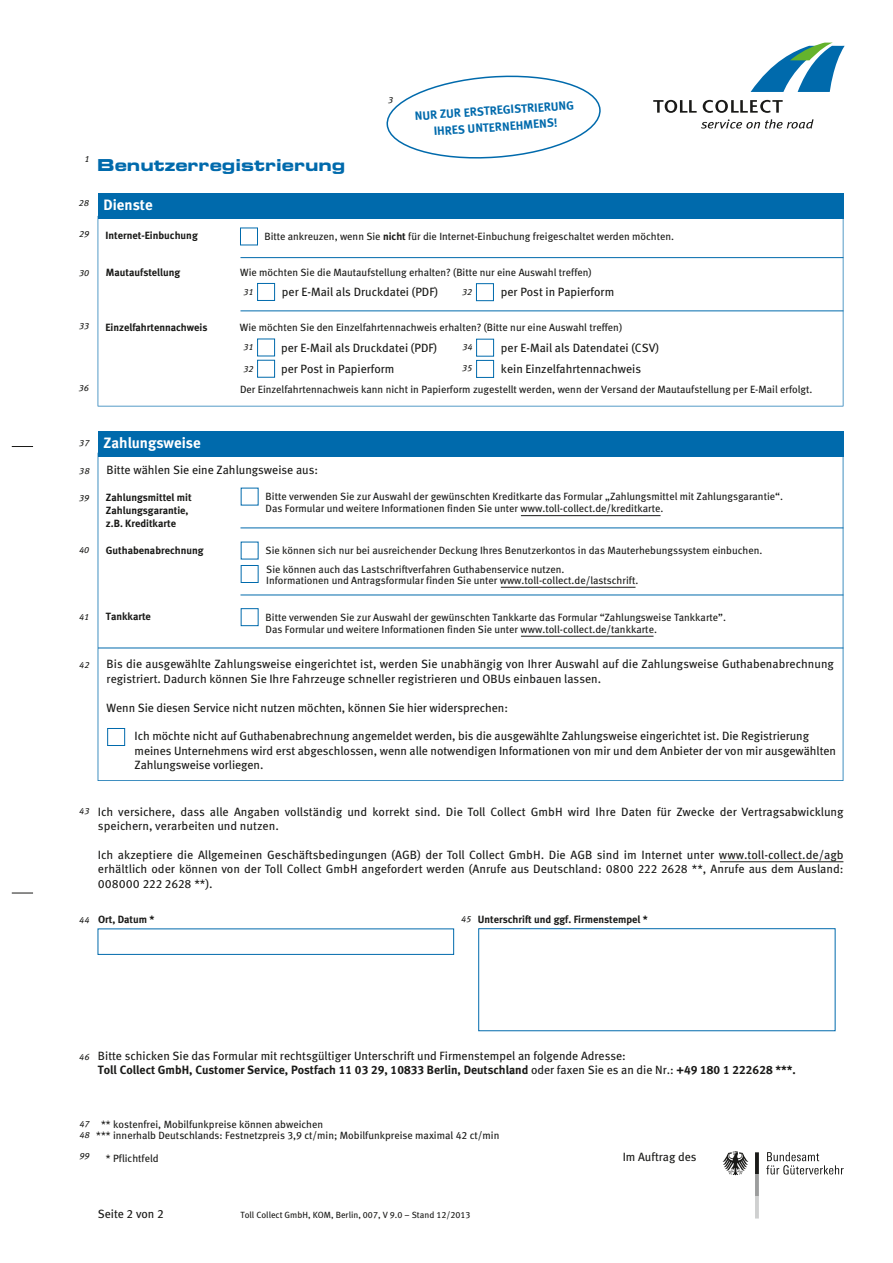
<style>
.page{position:relative;width:893px;height:1263px;background:#fff}
.page>*{position:absolute;margin:0;border:0;box-sizing:border-box;transform-origin:0 0}
.t1{font:16.5px "Eurostile LT Std Bold Ex 2";color:#006aac}
.t2{font:15px "Meta Bold LF";color:#fff}
.t3{font:12px/14.4px "Meta Book LF";color:#1a1a18}
.t4{font:12px/14.4px "Meta Pro";color:#1a1a18}
.t5{font:12px "Meta Bold LF";color:#1a1a18}
.t6{font:700 12px/16.5px "Meta Pro";color:#006aac;text-align:center}
.t7{font:10.5px/12px "Meta Book LF";color:#1a1a18}
.t8{font:10.5px/12.6px "Meta Bold LF";color:#1a1a18}
.t9{font:9px "Meta Book LF";color:#1a1a18}
.t10{font:italic 9px/10.8px "Meta Book LF";color:#1a1a18}
.s1{font-family:"Meta Bold LF"}
.s2{font-family:"Meta Book LF";font-style:italic;font-size:9px}
.s3{font-family:"Meta Book LF"}
</style>
<div class="page">
<svg style="left:12px;top:893px;width:21px;height:1px"></svg>
<svg style="left:12px;top:446px;width:21px;height:1px"></svg>
<svg style="left:755px;top:1152px;width:4px;height:66px"></svg>
<svg style="left:722px;top:1151px;width:26px;height:24px"></svg>
<svg style="left:766px;top:1152px;width:78px;height:22px"></svg>
<div style="left:98px;top:194px;width:745px;height:25px;background:#006aac"></div>
<svg style="left:98px;top:219px;width:745px;height:187px"></svg>
<div style="left:98px;top:431px;width:745px;height:26px;background:#006aac"></div>
<svg style="left:98px;top:457px;width:745px;height:324px"></svg>
<div style="left:257px;top:283px;width:18px;height:18px;background:#fff;border:1px solid #006aac"></div>
<div style="left:476px;top:283px;width:18px;height:18px;background:#fff;border:1px solid #006aac"></div>
<div style="left:476px;top:360px;width:18px;height:18px;background:#fff;border:1px solid #006aac"></div>
<div style="left:257px;top:339px;width:18px;height:17px;background:#fff;border:1px solid #006aac"></div>
<div style="left:257px;top:360px;width:18px;height:18px;background:#fff;border:1px solid #006aac"></div>
<div style="left:476px;top:339px;width:18px;height:18px;background:#fff;border:1px solid #006aac"></div>
<hr style="left:240px;top:257px;width:603px;height:1px;background:#006aac">
<hr style="left:240px;top:310px;width:603px;height:1px;background:#006aac">
<hr style="left:240px;top:595px;width:603px;height:1px;background:#006aac">
<hr style="left:240px;top:527px;width:603px;height:1px;background:#006aac">
<hr style="left:98px;top:648px;width:745px;height:1px;background:#006aac">
<div style="left:478px;top:928px;width:358px;height:103px;border:1px solid #006aac"></div>
<div style="left:98px;top:928px;width:356px;height:27px;border:1px solid #006aac"></div>
<div style="left:241px;top:608px;width:18px;height:18px;border:1px solid #006aac"></div>
<div style="left:107px;top:728px;width:18px;height:18px;border:1px solid #006aac"></div>
<hr style="left:521px;top:515px;width:139px;height:1px;background:#1a1a18">
<hr style="left:521px;top:636px;width:133px;height:1px;background:#1a1a18">
<hr style="left:720px;top:861px;width:123px;height:1px;background:#1a1a18">
<div style="left:241px;top:565px;width:18px;height:18px;border:1px solid #006aac"></div>
<hr style="left:501px;top:587px;width:134px;height:1px;background:#1a1a18">
<div style="left:240px;top:228px;width:18px;height:17px;background:#fff;border:1px solid #006aac"></div>
<svg style="left:751px;top:43px;width:94px;height:49px"></svg>
<svg style="left:701px;top:119px;width:113px;height:10px"></svg>
<svg style="left:653px;top:100px;width:44px;height:13px"></svg>
<svg style="left:703px;top:100px;width:80px;height:13px"></svg>
<svg style="left:386px;top:75px;width:215px;height:84px"></svg>
<p class="t10" style="left:84px;top:153px;width:7px">1</p>
<h1 class="t1" style="left:97px;top:154px;width:250px">Benutzerregistrierung</h1>
<p class="t10" style="left:388px;top:94px;width:7px">3</p>
<p class="t6" style="left:414px;top:108px;width:161px;rotate:-4deg">NUR ZUR ERSTREGISTRIERUNG<br>IHRES UNTERNEHMENS!</p>
<p class="t10" style="left:79px;top:198px;width:12px">28</p>
<p class="t10" style="left:79px;top:229px;width:12px">29</p>
<h2 class="t2" style="left:104px;top:196px;width:51px">Dienste</h2>
<p class="t8" style="left:106px;top:229px;width:94px">Internet-Einbuchung</p>
<p class="t7" style="left:264px;top:230px;width:411px">Bitte ankreuzen, wenn Sie <span class="s1">nicht</span> für die Internet-Einbuchung freigeschaltet werden möchten.</p>
<p class="t10" style="left:79px;top:267px;width:12px">30</p>
<p class="t10" style="left:79px;top:321px;width:12px">33</p>
<p class="t10" style="left:79px;top:382px;width:12px">36</p>
<p class="t8" style="left:106px;top:266px;width:76px">Mautaufstellung</p>
<p class="t7" style="left:240px;top:267px;width:353px">Wie möchten Sie die Mautaufstellung erhalten? (Bitte nur eine Auswahl treffen)</p>
<p class="t10" style="left:243px;top:286px;width:12px">31</p>
<p class="t3" style="left:282px;top:284px;width:158px">per E-Mail als Druckdatei (PDF)</p>
<p class="t3" style="left:501px;top:285px;width:115px">per Post in Papierform</p>
<p class="t10" style="left:462px;top:286px;width:12px">32</p>
<p class="t8" style="left:105px;top:321px;width:104px">Einzelfahrtennachweis</p>
<p class="t7" style="left:240px;top:321px;width:384px">Wie möchten Sie den Einzelfahrtennachweis erhalten? (Bitte nur eine Auswahl treffen)</p>
<p class="t3" style="left:281px;top:336px;width:158px;line-height:21.5px">per E-Mail als Druckdatei (PDF) per Post in Papierform</p>
<p class="t3" style="left:501px;top:340px;width:160px">per E-Mail als Datendatei (CSV)</p>
<p class="t10" style="left:243px;top:342px;width:12px">31</p>
<p class="t10" style="left:462px;top:342px;width:12px">34</p>
<p class="t10" style="left:243px;top:363px;width:12px">32</p>
<p class="t10" style="left:462px;top:363px;width:12px">35</p>
<p class="t3" style="left:501px;top:361px;width:142px">kein Einzelfahrtennachweis</p>
<p class="t7" style="left:240px;top:383px;width:574px">Der Einzelfahrtennachweis kann nicht in Papierform zugestellt werden, wenn der Versand der Mautaufstellung per E-Mail erfolgt.</p>
<p class="t10" style="left:79px;top:437px;width:12px">37</p>
<p class="t10" style="left:79px;top:465px;width:12px">38</p>
<h2 class="t2" style="left:104px;top:434px;width:99px">Zahlungsweise</h2>
<p class="t3" style="left:107px;top:463px;width:213px">Bitte wählen Sie eine Zahlungsweise aus:</p>
<p class="t10" style="left:79px;top:492px;width:12px">39</p>
<p class="t8" style="left:106px;top:491px;width:87px">Zahlungsmittel mit<br>Zahlungsgarantie, z.B. Kreditkarte</p>
<p class="t7" style="left:266px;top:490px;width:519px">Bitte verwenden Sie zur Auswahl der gewünschten Kreditkarte das Formular „Zahlungsmittel mit Zahlungsgarantie“.<br>Das Formular und weitere Informationen finden Sie unter www.toll-collect.de/kreditkarte.</p>
<p class="t10" style="left:79px;top:545px;width:12px">40</p>
<p class="t8" style="left:106px;top:544px;width:99px">Guthabenabrechnung</p>
<p class="t7" style="left:266px;top:541px;width:498px;line-height:19px">Sie können sich nur bei ausreichender Deckung Ihres Benutzerkontos in das Mauterhebungssystem einbuchen.<br>Sie können auch das Lastschriftverfahren Guthabenservice nutzen.</p>
<p class="t7" style="left:266px;top:574px;width:374px">Informationen und Antragsformular finden Sie unter www.toll-collect.de/lastschrift.</p>
<p class="t10" style="left:79px;top:611px;width:12px">41</p>
<p class="t8" style="left:106px;top:610px;width:47px">Tankkarte</p>
<p class="t7" style="left:266px;top:611px;width:462px">Bitte verwenden Sie zur Auswahl der gewünschten Tankkarte das Formular “Zahlungsweise Tankkarte”.<br>Das Formular und weitere Informationen finden Sie unter www.toll-collect.de/tankkarte.</p>
<p class="t10" style="left:79px;top:660px;width:12px">42</p>
<p class="t10" style="left:79px;top:805px;width:12px">43</p>
<p class="t3" style="left:107px;top:657px;width:729px">Bis die ausgewählte Zahlungsweise eingerichtet ist, werden Sie unabhängig von Ihrer Auswahl auf die Zahlungsweise Guthabenabrechnung registriert. Dadurch können Sie Ihre Fahrzeuge schneller registrieren und OBUs einbauen lassen.</p>
<p class="t3" style="left:107px;top:700px;width:403px">Wenn Sie diesen Service nicht nutzen möchten, können Sie hier widersprechen:</p>
<p class="t3" style="left:135px;top:729px;width:703px">Ich möchte nicht auf Guthabenabrechnung angemeldet werden, bis die ausgewählte Zahlungsweise eingerichtet ist. Die Registrierung meines Unternehmens wird erst abgeschlossen, wenn alle notwendigen Informationen von mir und dem Anbieter der von mir ausgewählten<br>Zahlungsweise vorliegen.</p>
<p class="t4" style="left:98px;top:804px;width:747px">Ich versichere, dass alle Angaben vollständig und korrekt sind. Die Toll Collect GmbH wird Ihre Daten für Zwecke der Vertragsabwicklung speichern, verarbeiten und nutzen.</p>
<p class="t4" style="left:98px;top:848px;width:747px;text-align:justify">Ich akzeptiere die Allgemeinen Geschäftsbedingungen (AGB) der Toll Collect GmbH. Die AGB sind im Internet unter www.toll-collect.de/agb erhältlich oder können von der Toll Collect GmbH angefordert werden (Anrufe aus Deutschland: 0800 222 2628 **, Anrufe aus dem Ausland:<br>008000 222 2628 **).</p>
<p class="t10" style="left:79px;top:914px;width:12px">44</p>
<p class="t8" style="left:98px;top:912px;width:58px">Ort, Datum *</p>
<p class="t8" style="left:461px;top:912px;width:188px"><span class="s2">45</span> Unterschrift und ggf. Firmenstempel *</p>
<p class="t10" style="left:79px;top:1051px;width:12px">46</p>
<p class="t3" style="left:98px;top:1048px;width:529px">Bitte schicken Sie das Formular mit rechtsgültiger Unterschrift und Firmenstempel an folgende Adresse:</p>
<p class="t5" style="left:98px;top:1063px;width:699px">Toll Collect GmbH, Customer Service, Postfach 11 03 29, 10833 Berlin, Deutschland <span class="s3">oder faxen Sie es an die Nr.:</span> +49 180 1 222628 ***.</p>
<p class="t7" style="left:96px;top:1118px;width:405px;line-height:11.2px;text-indent:5px">** kostenfrei, Mobilfunkpreise können abweichen<br>*** innerhalb Deutschlands: Festnetzpreis 3,9 ct/min; Mobilfunkpreise maximal 42 ct/min</p>
<p class="t7" style="left:106px;top:1152px;width:54px">* Pflichtfeld</p>
<p class="t10" style="left:79px;top:1118px;width:12px">47<br>48</p>
<p class="t10" style="left:79px;top:1150px;width:12px">99</p>
<p class="t3" style="left:98px;top:1206px;width:68px">Seite 2 von 2</p>
<p class="t9" style="left:241px;top:1209px;width:232px">Toll Collect GmbH, KOM, Berlin, 007, V 9.0 – Stand 12/2013</p>
<p class="t3" style="left:623px;top:1150px;width:75px">Im Auftrag des</p>
</div>
